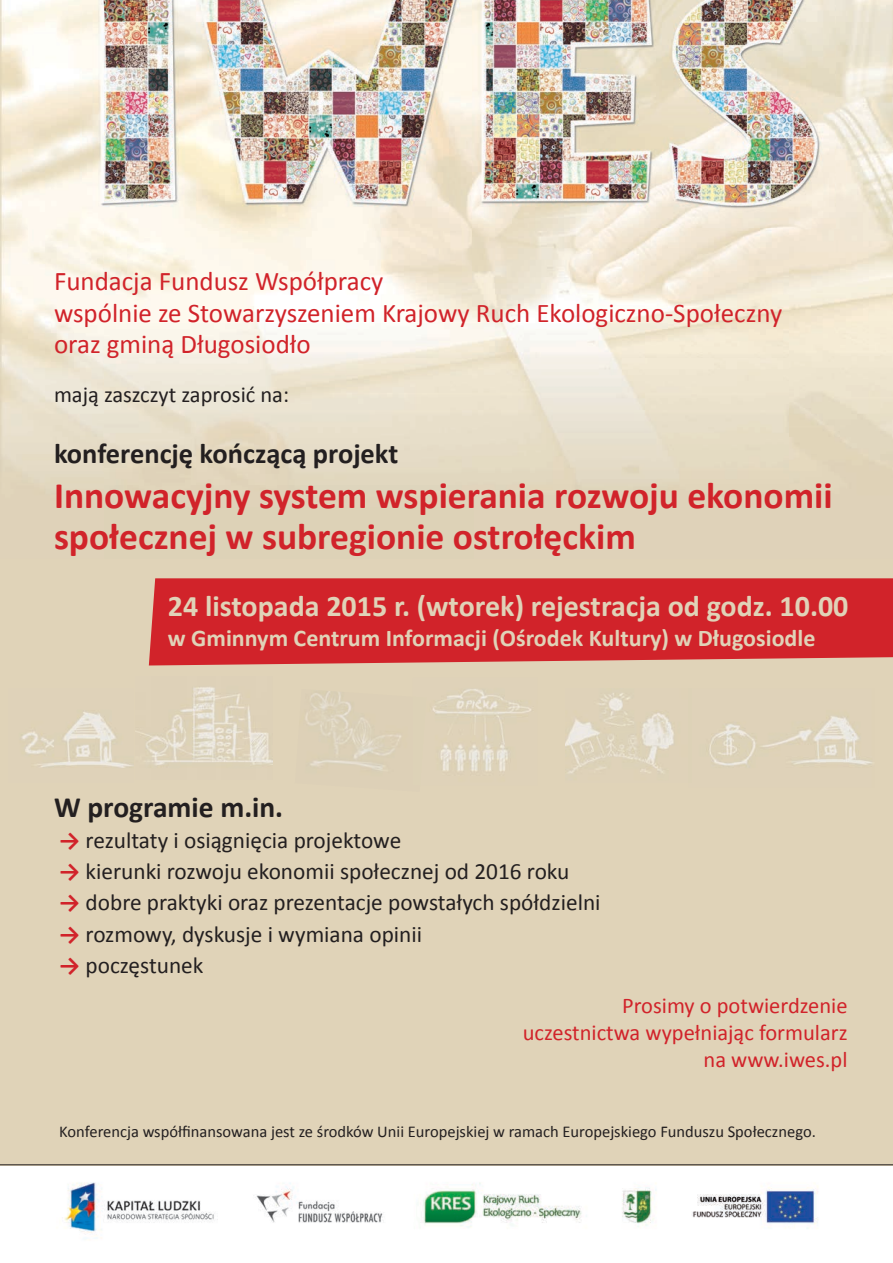
<style>
.page{position:relative;width:893px;height:1263px;background:#fff}
.page>*{position:absolute;margin:0;border:0;box-sizing:border-box;transform-origin:0 0}
.t1{font:700 37.5px/40.5px "Calibri";color:#d1232a}
.t2{font:700 30px "Calibri";color:#e0d3b8}
.t3{font:700 29.55px "Calibri";color:#231f20}
.t4{font:700 28.5px "Calibri";color:#231f20}
.t5{font:27px/31.5px "Calibri";color:#d1232a}
.t6{font:700 24px "Calibri";color:#e0d3b8}
.t7{font:23.25px "Calibri";color:#231f20}
.t8{font:22.5px/27px "Calibri";color:#d1232a;text-align:right}
.t9{font:22.5px "Calibri";color:#231f20}
.t10{font:16.5px "Calibri";color:#231f20}
.s1{font-weight:700;color:#d1232a}
</style>
<div class="page">
<div style="left:0;top:0;width:893px;height:1165px;background:#e0d3b8"></div>
<img style="left:0;top:0;width:104px;height:482px">
<img style="left:789px;top:0;width:104px;height:459px">
<img style="left:104px;top:228px;width:685px;height:254px">
<img style="left:64px;top:1182px;width:754px;height:57px">
<img style="left:82px;top:0;width:753px;height:228px">
<div style="left:149px;top:578px;width:744px;height:87px;background:#d1232a"></div>
<img style="left:21px;top:711px;width:112px;height:57px">
<img style="left:135px;top:687px;width:138px;height:78px">
<img style="left:305px;top:691px;width:96px;height:79px">
<img style="left:433px;top:689px;width:98px;height:83px">
<img style="left:566px;top:693px;width:108px;height:81px">
<img style="left:709px;top:716px;width:164px;height:50px">
<hr style="left:0;top:1164px;width:893px;height:1px;background:#231f20">
<p class="t5" style="left:54px;top:264px;width:730px">Fundacja Fundusz Współpracy<br>wspólnie ze Stowarzyszeniem Krajowy Ruch Ekologiczno-Społeczny oraz gminą Długosiodło</p>
<p class="t9" style="left:54px;top:380px;width:237px">mają zaszczyt zaprosić na:</p>
<p class="t4" style="left:54px;top:436px;width:346px">konferencję kończącą projekt</p>
<h1 class="t1" style="left:54px;top:474px;width:780px">Innowacyjny system wspierania rozwoju ekonomii społecznej w subregionie ostrołęckim</h1>
<p class="t2" style="left:168px;top:587px;width:682px">24 listopada 2015 r. (wtorek) rejestracja od godz. 10.00</p>
<p class="t6" style="left:168px;top:623px;width:649px">w Gminnym Centrum Informacji (Ośrodek Kultury) w Długosiodle</p>
<p class="t3" style="left:54px;top:789px;width:231px">W programie m.in.</p>
<p class="t7" style="left:59px;top:826px;width:344px"><span class="s1">→</span> rezultaty i osiągnięcia projektowe</p>
<p class="t7" style="left:59px;top:857px;width:512px"><span class="s1">→</span> kierunki rozwoju ekonomii społecznej od 2016 roku</p>
<p class="t7" style="left:59px;top:888px;width:543px"><span class="s1">→</span> dobre praktyki oraz prezentacje powstałych spółdzielni</p>
<p class="t7" style="left:59px;top:919px;width:364px"><span class="s1">→</span> rozmowy, dyskusje i wymiana opinii</p>
<p class="t7" style="left:59px;top:950px;width:146px"><span class="s1">→</span> poczęstunek</p>
<p class="t8" style="left:523px;top:991px;width:326px">Prosimy o potwierdzenie uczestnictwa wypełniając formularz na www.iwes.pl</p>
<p class="t10" style="left:59px;top:1121px;width:758px">Konferencja współfinansowana jest ze środków Unii Europejskiej w ramach Europejskiego Funduszu Społecznego.</p>
</div>
